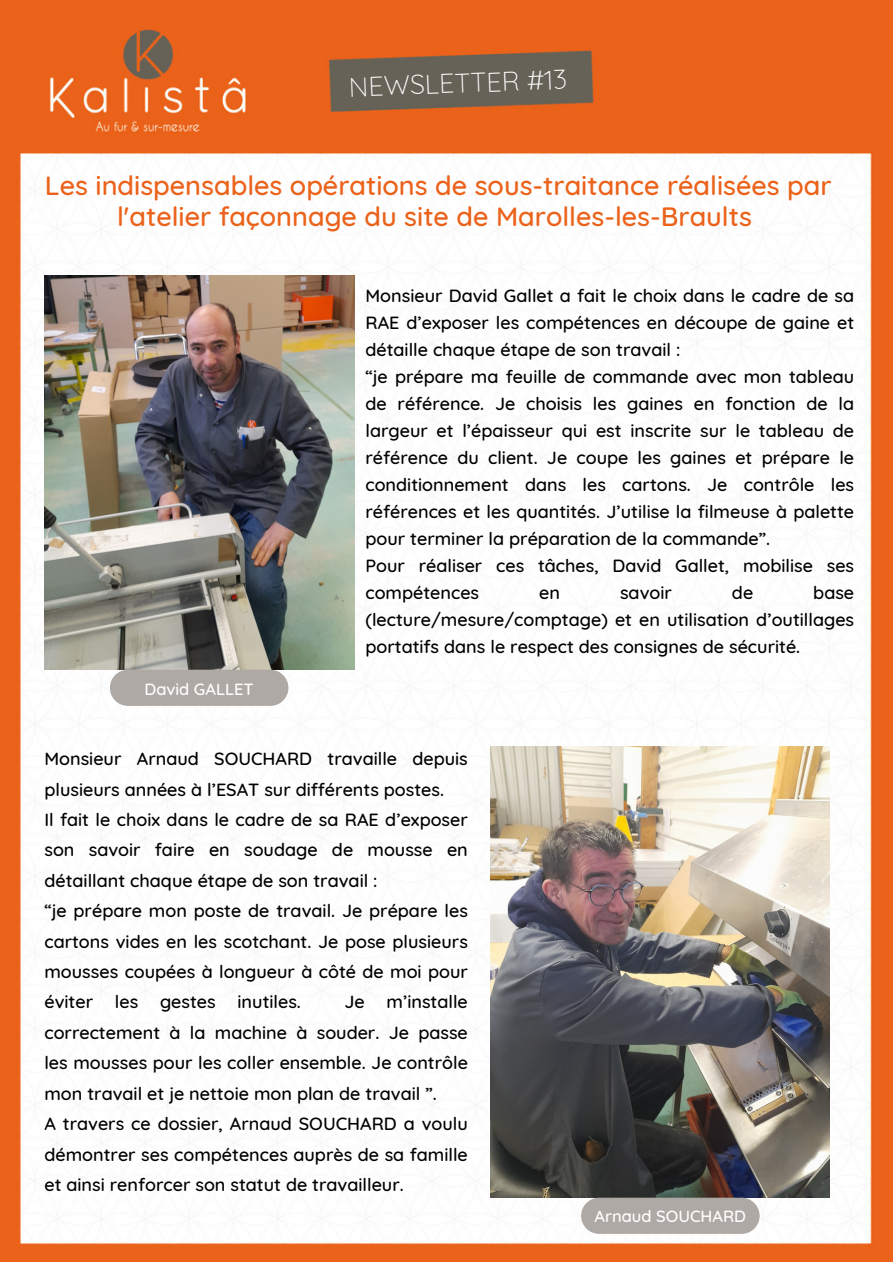
<style>
.page{position:relative;width:893px;height:1262px;background:#fff}
.page>*{position:absolute;margin:0;border:0;box-sizing:border-box;transform-origin:0 0}
.t1{font:500 27px/31.5px "Quicksand";color:#eb621a;text-align:center}
.t2{font:300 27px "Quicksand";color:#fff}
.t3{font:500 18px/27px "Quicksand";color:#000;text-align:justify}
.t4{font:500 16.5px "Quicksand";color:#fff}
</style>
<div class="page">
<img style="left:0;top:0;width:892px;height:1261px">
<img style="left:44px;top:275px;width:310px;height:394px">
<img style="left:490px;top:746px;width:339px;height:451px">
<div style="left:581px;top:1197px;width:178px;height:36px;background:#afa9a5;border-radius:18px"></div>
<div style="left:110px;top:669px;width:178px;height:36px;background:#afa9a5;border-radius:18px"></div>
<p class="t2" style="left:348px;top:69px;width:220px;rotate:-2deg">NEWSLETTER #13</p>
<p class="t1" style="left:45px;top:169px;width:787px">Les indispensables opérations de sous-traitance réalisées par l'atelier façonnage du site de Marolles-les-Braults</p>
<p class="t4" style="left:144px;top:678px;width:111px">David GALLET</p>
<p class="t3" style="left:365px;top:281px;width:490px">Monsieur David Gallet a fait le choix dans le cadre de sa RAE d’exposer les compétences en découpe de gaine et détaille chaque étape de son travail :</p>
<p class="t3" style="left:365px;top:362px;width:490px">“je prépare ma feuille de commande avec mon tableau de référence. Je choisis les gaines en fonction de la largeur et l’épaisseur qui est inscrite sur le tableau de référence du client. Je coupe les gaines et prépare le conditionnement dans les cartons. Je contrôle les références et les quantités. J’utilise la filmeuse à palette pour terminer la préparation de la commande”.</p>
<p class="t3" style="left:365px;top:551px;width:490px">Pour réaliser ces tâches, David Gallet, mobilise ses compétences</p>
<p class="t3" style="left:365px;top:578px;width:490px;text-indent:447px">base (lecture/mesure/comptage) et en utilisation d’outillages portatifs dans le respect des consignes de sécurité.</p>
<p class="t3" style="left:539px;top:578px;width:22px">en</p>
<p class="t3" style="left:619px;top:578px;width:53px">savoir</p>
<p class="t3" style="left:731px;top:578px;width:23px">de</p>
<p class="t3" style="left:44px;top:743px;width:425px;line-height:30.5px">Monsieur Arnaud SOUCHARD travaille depuis plusieurs années à l’ESAT sur différents postes.</p>
<p class="t3" style="left:44px;top:803px;width:425px;line-height:30.5px">Il fait le choix dans le cadre de sa RAE d’exposer son savoir faire en soudage de mousse en détaillant chaque étape de son travail :</p>
<p class="t3" style="left:44px;top:895px;width:425px;line-height:30.5px">“je prépare mon poste de travail. Je prépare les cartons vides en les scotchant. Je pose plusieurs mousses coupées à longueur à côté de moi pour éviter les gestes inutiles.</p>
<p class="t3" style="left:44px;top:986px;width:425px;line-height:30.5px;text-indent:300px">Je m’installe correctement à la machine à souder. Je passe les mousses pour les coller ensemble. Je contrôle mon travail et je nettoie mon plan de travail ”.</p>
<p class="t3" style="left:44px;top:1107px;width:425px;line-height:30.5px">A travers ce dossier, Arnaud SOUCHARD a voulu démontrer ses compétences auprès de sa famille et ainsi renforcer son statut de travailleur.</p>
<p class="t4" style="left:594px;top:1205px;width:153px">Arnaud SOUCHARD</p>
</div>
